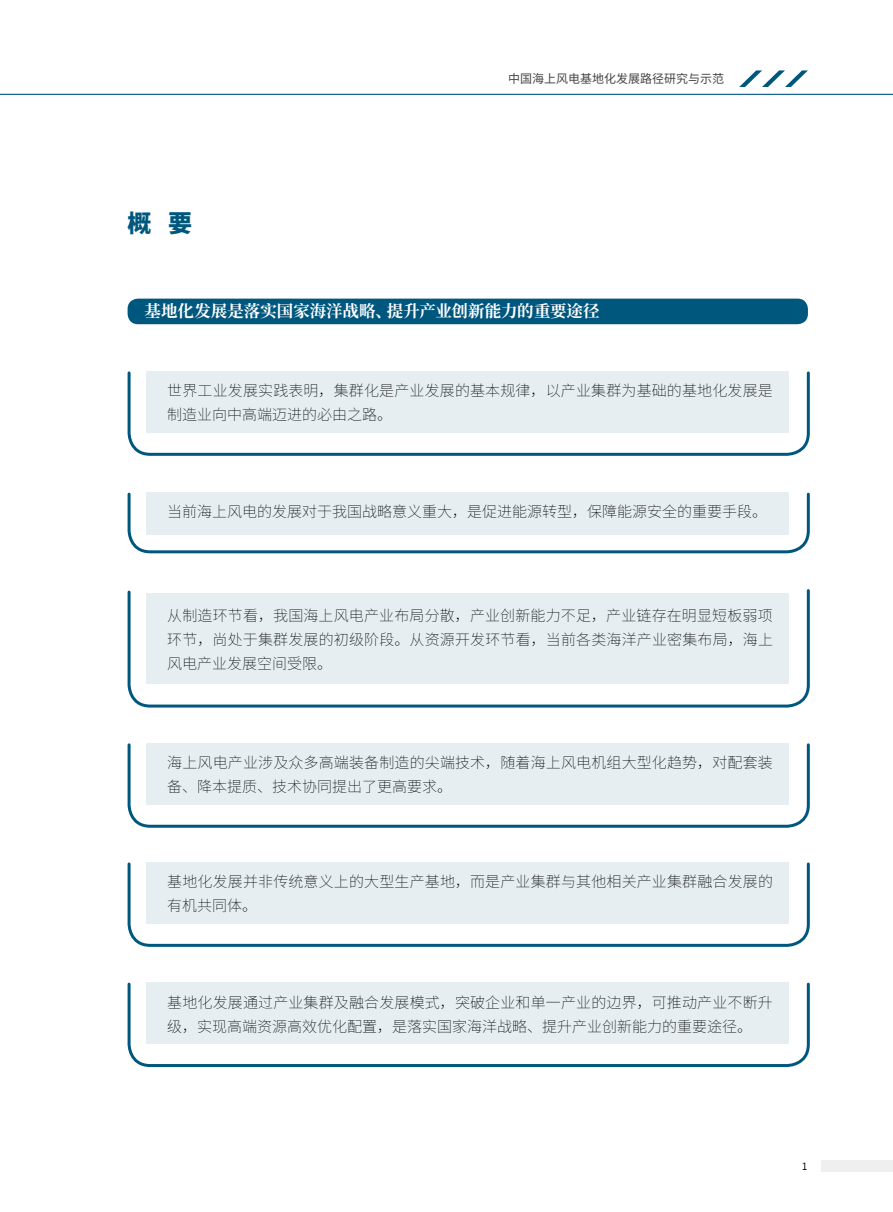
<style>
.page{position:relative;width:893px;height:1212px;background:#fff}
.page>*{position:absolute;margin:0;border:0;box-sizing:border-box;transform-origin:0 0}
.t1{font:800 24px "Source Han Sans CN";color:#00577e}
.t2{font:700 16.5px "Source Han Serif CN";letter-spacing:-.005em;color:#fff}
.t3{font:200 15px/24px "Source Han Sans CN";letter-spacing:.01em;color:#000}
.t4{font:12px "Source Han Sans CN";color:#474343}
.t5{font:10.5px "Andale Mono";color:#000}
</style>
<div class="page">
<div style="left:821px;top:1160px;width:72px;height:11px;background:#efefef"></div>
<hr style="left:0;top:94px;width:893px;height:1px;background:#00577e">
<svg style="left:739px;top:70px;width:69px;height:17px"></svg>
<div style="left:128px;top:299px;width:680px;height:25px;background:#00577e;border-radius:10px"></div>
<svg style="left:127px;top:371px;width:683px;height:85px"></svg>
<svg style="left:127px;top:743px;width:683px;height:85px"></svg>
<svg style="left:127px;top:982px;width:683px;height:85px"></svg>
<svg style="left:127px;top:862px;width:683px;height:85px"></svg>
<svg style="left:127px;top:589px;width:683px;height:119px"></svg>
<svg style="left:127px;top:492px;width:683px;height:62px"></svg>
<h1 class="t1" style="left:128px;top:210px;width:66px">概 要</h1>
<p class="t4" style="left:508px;top:72px;width:217px">中国海上风电基地化发展路径研究与示范</p>
<p class="t2" style="left:144px;top:302px;width:457px">基地化发展是落实国家海洋战略、提升产业创新能力的重要途径</p>
<p class="t3" style="left:167px;top:379px;width:607px">世界工业发展实践表明，集群化是产业发展的基本规律，以产业集群为基础的基地化发展是制造业向中高端迈进的必由之路。</p>
<p class="t3" style="left:167px;top:500px;width:602px">当前海上风电的发展对于我国战略意义重大，是促进能源转型，保障能源安全的重要手段。</p>
<p class="t3" style="left:167px;top:604px;width:607px;text-align:justify">从制造环节看，我国海上风电产业布局分散，产业创新能力不足，产业链存在明显短板弱项环节，尚处于集群发展的初级阶段。从资源开发环节看，当前各类海洋产业密集布局，海上风电产业发展空间受限。</p>
<p class="t3" style="left:167px;top:751px;width:607px">海上风电产业涉及众多高端装备制造的尖端技术，随着海上风电机组大型化趋势，对配套装备、降本提质、技术协同提出了更高要求。</p>
<p class="t3" style="left:167px;top:870px;width:607px">基地化发展并非传统意义上的大型生产基地，而是产业集群与其他相关产业集群融合发展的有机共同体。</p>
<p class="t3" style="left:167px;top:990px;width:607px">基地化发展通过产业集群及融合发展模式，突破企业和单一产业的边界，可推动产业不断升级，实现高端资源高效优化配置，是落实国家海洋战略、提升产业创新能力的重要途径。</p>
<p class="t5" style="left:802px;top:1159px;width:8px">1</p>
</div>
